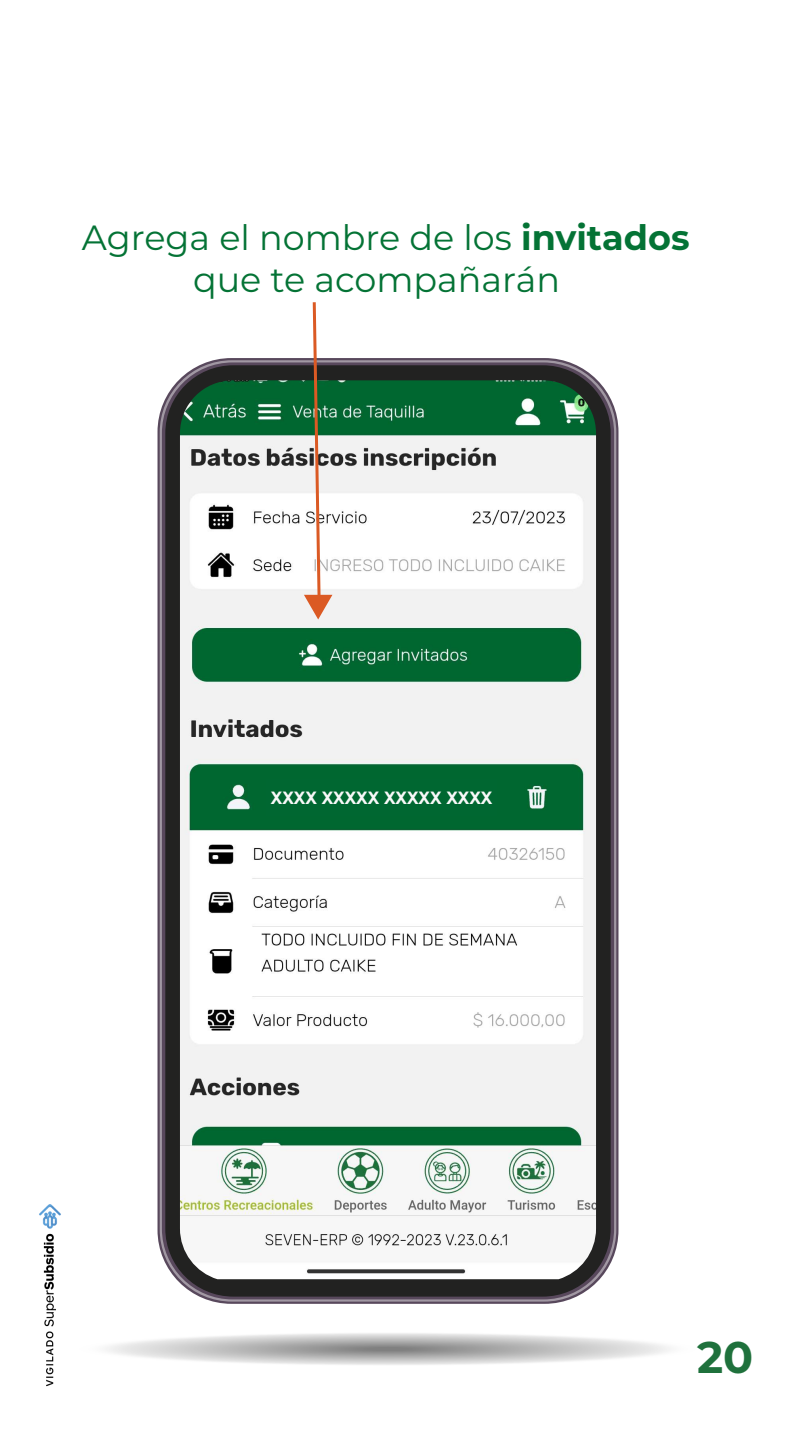
<style>
.page{position:relative;width:810px;height:1440px;background:#fff}
.page>*{position:absolute;margin:0;border:0;box-sizing:border-box;transform-origin:0 0}
.t1{font:700 44.25px "Montserrat";color:#1f713c}
.t2{font:35.03px/42px "Montserrat";color:#047335;text-align:center}
.t3{font:700 17.25px "Arial";color:#f9f9f9}
.s1{font-weight:700}
</style>
<div class="page">
<div style="left:92px;top:1332px;width:592px;height:34px;background:#f7f7f7;border-radius:50%"></div>
<div style="left:94px;top:1333px;width:588px;height:33px;background:#f6f6f6;border-radius:50%"></div>
<div style="left:110px;top:1333px;width:556px;height:32px;background:#efefef;border-radius:50%"></div>
<div style="left:112px;top:1334px;width:552px;height:31px;background:#eee;border-radius:50%"></div>
<div style="left:128px;top:1334px;width:520px;height:30px;background:#e7e7e7;border-radius:50%"></div>
<div style="left:130px;top:1335px;width:516px;height:29px;background:#e6e6e6;border-radius:50%"></div>
<div style="left:145px;top:1335px;width:486px;height:28px;background:#e0e0e0;border-radius:50%"></div>
<div style="left:148px;top:1336px;width:480px;height:27px;background:#dfdfdf;border-radius:50%"></div>
<div style="left:164px;top:1336px;width:448px;height:26px;background:#d8d8d8;border-radius:50%"></div>
<div style="left:165px;top:1337px;width:446px;height:25px;background:#d7d7d7;border-radius:50%"></div>
<div style="left:181px;top:1337px;width:414px;height:24px;background:#d0d0d0;border-radius:50%"></div>
<div style="left:184px;top:1338px;width:408px;height:23px;background:#cfcfcf;border-radius:50%"></div>
<div style="left:199px;top:1338px;width:378px;height:22px;background:#c9c9c9;border-radius:50%"></div>
<div style="left:201px;top:1339px;width:374px;height:21px;background:#c8c8c8;border-radius:50%"></div>
<div style="left:217px;top:1339px;width:342px;height:20px;background:#c1c1c1;border-radius:50%"></div>
<div style="left:219px;top:1340px;width:338px;height:19px;background:#c0c0c0;border-radius:50%"></div>
<div style="left:235px;top:1340px;width:306px;height:18px;background:#b9b9b9;border-radius:50%"></div>
<div style="left:237px;top:1341px;width:302px;height:17px;background:#b8b8b8;border-radius:50%"></div>
<div style="left:252px;top:1341px;width:272px;height:16px;background:#b2b2b2;border-radius:50%"></div>
<div style="left:255px;top:1342px;width:266px;height:15px;background:#b1b1b1;border-radius:50%"></div>
<div style="left:271px;top:1342px;width:234px;height:14px;background:#aaa;border-radius:50%"></div>
<div style="left:272px;top:1343px;width:232px;height:13px;background:#a9a9a9;border-radius:50%"></div>
<div style="left:288px;top:1343px;width:200px;height:12px;background:#a2a2a2;border-radius:50%"></div>
<div style="left:291px;top:1344px;width:194px;height:11px;background:#a1a1a1;border-radius:50%"></div>
<div style="left:300px;top:1344px;width:176px;height:10px;background:#9d9d9d;border-radius:50%"></div>
<div style="left:310px;top:1345px;width:156px;height:8px;background:#999;border-radius:50%"></div>
<div style="left:319px;top:1345px;width:138px;height:8px;background:#959595;border-radius:50%"></div>
<div style="left:328px;top:1346px;width:120px;height:6px;background:#919191;border-radius:50%"></div>
<div style="left:338px;top:1346px;width:100px;height:6px;background:#8d8d8d;border-radius:50%"></div>
<hr style="left:346px;top:1347px;width:84px;height:4px;background:#898989;border-radius:50%">
<hr style="left:355px;top:1347px;width:66px;height:4px;background:#858585;border-radius:50%">
<hr style="left:364px;top:1348px;width:48px;height:2px;background:#818181;border-radius:50%">
<svg style="left:160px;top:360px;width:456px;height:942px"></svg>
<div style="left:165px;top:365px;width:446px;height:932px;background:#222221;border-radius:68px"></div>
<img style="left:180px;top:380px;width:416px;height:899px">
<img style="left:39px;top:1205px;width:22px;height:182px">
<svg style="left:304px;top:302px;width:28px;height:317px"></svg>
<div style="left:266px;top:779px;width:231px;height:36px;background:#006731"></div>
<p class="t2" style="left:82px;top:216px;width:609px">Agrega el nombre de los <span class="s1">invitados </span>que te acompañarán</p>
<p class="t3" style="left:271px;top:787px;width:223px">XXXX XXXXX XXXXX XXXX</p>
<p class="t1" style="left:697px;top:1325px;width:58px">20</p>
</div>
